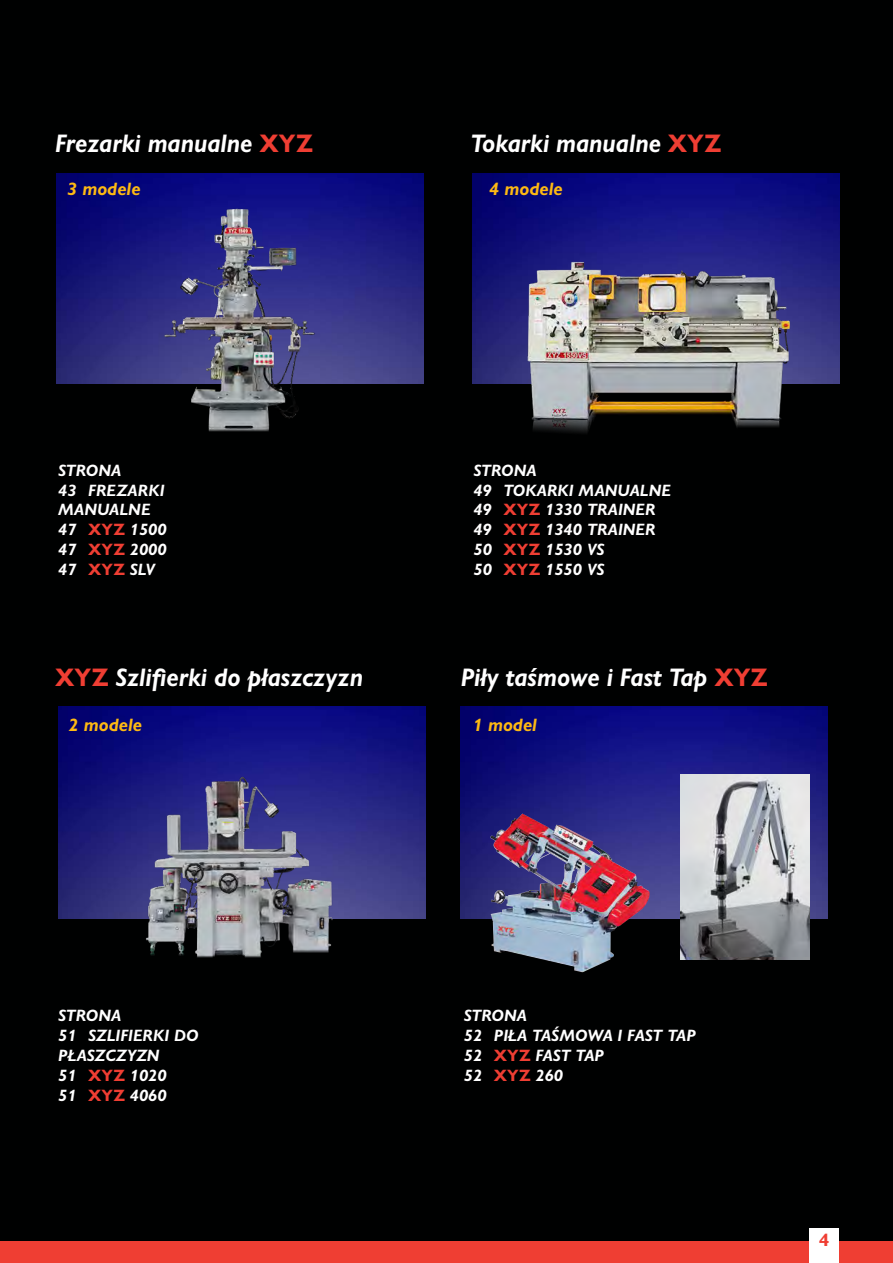
<style>
.page{position:relative;width:893px;height:1263px;background:#000101}
.page>*{position:absolute;margin:0;border:0;box-sizing:border-box;transform-origin:0 0}
._01_headline{font:italic 700 25.5px "Gill Sans Nova";color:#fff;scale:.94 1}
.t1{font:italic 700 18px "Gill Sans Nova";color:#fdb913}
.t2{font:700 18px "Gill Sans Nova";color:#ef3e33}
.t3{font:italic 700 16.5px/19.8px "Gill Sans Nova";color:#fff}
.s1{font-style:normal;color:#ef3e33}
</style>
<div class="page">
<div style="left:0;top:1242px;width:893px;height:21px;background:#ef3e33"></div>
<div style="left:809px;top:1229px;width:30px;height:34px;background:#fff"></div>
<img style="left:58px;top:706px;width:367px;height:212px">
<img style="left:461px;top:706px;width:367px;height:212px">
<img style="left:57px;top:174px;width:367px;height:209px">
<img style="left:472px;top:174px;width:367px;height:209px">
<img style="left:527px;top:261px;width:264px;height:172px">
<img style="left:163px;top:207px;width:153px;height:225px">
<img style="left:146px;top:774px;width:189px;height:184px">
<img style="left:681px;top:774px;width:128px;height:186px">
<img style="left:490px;top:813px;width:160px;height:159px">
<p class="_01_headline" style="left:55px;top:127px;width:276px">Frezarki manualne <span class="s1">XYZ</span></p>
<p class="_01_headline" style="left:470px;top:127px;width:268px">Tokarki manualne <span class="s1">XYZ</span></p>
<p class="t1" style="left:67px;top:178px;width:75px">3 modele</p>
<p class="t1" style="left:489px;top:178px;width:75px">4 modele</p>
<p class="t3" style="left:58px;top:460px;width:65px">STRONA</p>
<p class="t3" style="left:58px;top:480px;width:108px">43 FREZARKI<br>MANUALNE</p>
<p class="t3" style="left:58px;top:519px;width:110px">47 <span class="s1">XYZ</span> 1500</p>
<p class="t3" style="left:58px;top:539px;width:110px">47 <span class="s1">XYZ</span> 2000</p>
<p class="t3" style="left:58px;top:559px;width:98px">47 <span class="s1">XYZ</span> SLV</p>
<p class="t3" style="left:473px;top:460px;width:65px">STRONA</p>
<p class="t3" style="left:473px;top:480px;width:199px">49 TOKARKI MANUALNE</p>
<p class="t3" style="left:473px;top:500px;width:183px">49 <span class="s1">XYZ</span> 1330 TRAINER</p>
<p class="t3" style="left:473px;top:519px;width:183px">49 <span class="s1">XYZ</span> 1340 TRAINER</p>
<p class="t3" style="left:473px;top:539px;width:132px">50 <span class="s1">XYZ</span> 1530 VS</p>
<p class="t3" style="left:473px;top:559px;width:132px">50 <span class="s1">XYZ</span> 1550 VS</p>
<p class="_01_headline" style="left:55px;top:662px;width:329px"><span class="s1">XYZ</span> Szlifierki do płaszczyzn</p>
<p class="_01_headline" style="left:461px;top:662px;width:328px">Piły taśmowe i Fast Tap <span class="s1">XYZ</span></p>
<p class="t1" style="left:69px;top:713px;width:75px">2 modele</p>
<p class="t1" style="left:473px;top:713px;width:66px">1 model</p>
<p class="t3" style="left:58px;top:1005px;width:65px">STRONA</p>
<p class="t3" style="left:58px;top:1025px;width:142px">51 SZLIFIERKI DO<br>PŁASZCZYZN</p>
<p class="t3" style="left:58px;top:1065px;width:110px">51 <span class="s1">XYZ</span> 1020</p>
<p class="t3" style="left:58px;top:1085px;width:110px">51 <span class="s1">XYZ</span> 4060</p>
<p class="t3" style="left:464px;top:1005px;width:65px">STRONA</p>
<p class="t3" style="left:464px;top:1025px;width:234px">52 PIŁA TAŚMOWA I FAST TAP</p>
<p class="t3" style="left:464px;top:1045px;width:142px">52 <span class="s1">XYZ</span> FAST TAP</p>
<p class="t3" style="left:464px;top:1065px;width:101px">52 <span class="s1">XYZ</span> 260</p>
<p class="t2" style="left:819px;top:1228px;width:12px">4</p>
</div>
